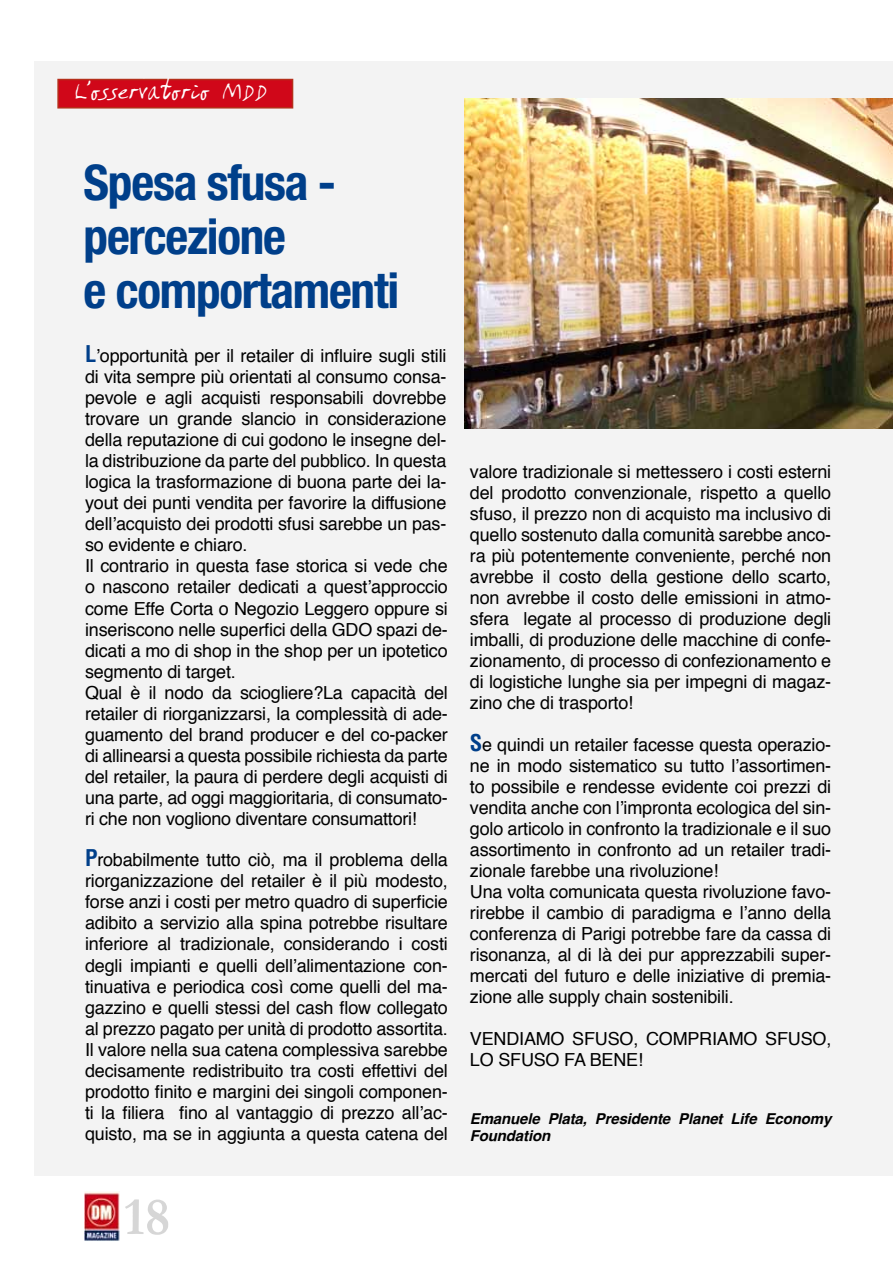
<style>
.page{position:relative;width:893px;height:1263px;background:#fff}
.page>*{position:absolute;margin:0;border:0;box-sizing:border-box;transform-origin:0 0}
.t1{font:700 54px "Garamond";color:#d6d6d6}
.t2{font:700 condensed 49.35px/54.3px "Helvetica Neue";letter-spacing:-.025em;color:#003f8a}
.t3{font:26.25px "Amano";color:#fff}
.t4{font:18px/21px "Helvetica";letter-spacing:-.01em;color:#000}
.t5{font:italic 700 15px/16.5px "Helvetica";letter-spacing:-.01em;color:#000}
.s1{font-weight:700;font-stretch:condensed;font-size:22.5px;color:#003f8a}
</style>
<div class="page">
<img style="left:85px;top:1191px;width:34px;height:50px">
<div style="left:34px;top:62px;width:859px;height:1114px;background:#f3f3f3"></div>
<div style="left:58px;top:80px;width:235px;height:28px;background:#d00719"></div>
<div style="left:57px;top:79px;width:236px;height:30px;border:2px solid #b52f1b"></div>
<img style="left:465px;top:99px;width:428px;height:329px">
<h3 class="t3" style="left:74px;top:75px;width:83px">mercati</h3>
<h3 class="t3" style="left:74px;top:75px;width:193px">L’osservatorio MDD</h3>
<h2 class="t2" style="left:84px;top:155px;width:317px">Spesa sfusa - percezione<br>e comportamenti</h2>
<p class="t4" style="left:85px;top:346px;width:364px"><span class="s1">L</span>’opportunità per il retailer di influire sugli stili di vita sempre più orientati al consumo consa&shy;pevole e agli acquisti responsabili dovrebbe trovare un grande slancio in considerazione della reputazione di cui godono le insegne del&shy;la distribuzione da parte del pubblico. In questa logica la trasformazione di buona parte dei la&shy;yout dei punti vendita per favorire la diffusione dell’acquisto dei prodotti sfusi sarebbe un pas&shy;so evidente e chiaro.<br>Il contrario in questa fase storica si vede che o nascono retailer dedicati a quest’approccio come Effe Corta o Negozio Leggero oppure si inseriscono nelle superfici della GDO spazi de&shy;dicati a mo di shop in the shop per un ipotetico segmento di target.<br>Qual è il nodo da sciogliere?La capacità del retailer di riorganizzarsi, la complessità di ade&shy;guamento del brand producer e del co-packer di allinearsi a questa possibile richiesta da parte del retailer, la paura di perdere degli acquisti di una parte, ad oggi maggioritaria, di consumato&shy;ri che non vogliono diventare consumattori!</p>
<p class="t4" style="left:85px;top:850px;width:364px;text-align:justify"><span class="s1">P</span>robabilmente tutto ciò, ma il problema della riorganizzazione del retailer è il più modesto, forse anzi i costi per metro quadro di superficie adibito a servizio alla spina potrebbe risultare inferiore al tradizionale, considerando i costi degli impianti e quelli dell’alimentazione con&shy;tinuativa e periodica così come quelli del ma&shy;gazzino e quelli stessi del cash flow collegato al prezzo pagato per unità di prodotto assortita.<br>Il valore nella sua catena complessiva sarebbe decisamente redistribuito tra costi effettivi del prodotto finito e margini dei singoli componen&shy;ti la filiera fino al vantaggio di prezzo all’ac&shy;quisto, ma se in aggiunta a questa catena del</p>
<p class="t4" style="left:470px;top:461px;width:363px;text-align:justify">valore tradizionale si mettessero i costi esterni del prodotto convenzionale, rispetto a quello sfuso, il prezzo non di acquisto ma inclusivo di quello sostenuto dalla comunità sarebbe anco&shy;ra più potentemente conveniente, perché non avrebbe il costo della gestione dello scarto, non avrebbe il costo delle emissioni in atmo&shy;sfera legate al processo di produzione degli imballi, di produzione delle macchine di confe&shy;zionamento, di processo di confezionamento e di logistiche lunghe sia per impegni di magaz&shy;zino che di trasporto!</p>
<p class="t4" style="left:470px;top:734px;width:363px"><span class="s1">S</span>e quindi un retailer facesse questa operazio&shy;ne in modo sistematico su tutto l’assortimen&shy;to possibile e rendesse evidente coi prezzi di vendita anche con l’impronta ecologica del sin&shy;golo articolo in confronto la tradizionale e il suo assortimento in confronto ad un retailer tradi&shy;zionale farebbe una rivoluzione!<br>Una volta comunicata questa rivoluzione favo&shy;rirebbe il cambio di paradigma e l’anno della conferenza di Parigi potrebbe fare da cassa di risonanza, al di là dei pur apprezzabili super&shy;mercati del futuro e delle iniziative di premia&shy;zione alle supply chain sostenibili.</p>
<p class="t4" style="left:470px;top:1028px;width:363px">VENDIAMO SFUSO, COMPRIAMO SFUSO,<br>LO SFUSO FA BENE!</p>
<p class="t5" style="left:470px;top:1111px;width:363px">Emanuele Plata, Presidente Planet Life Economy<br>Foundation</p>
<h1 class="t1" style="left:124px;top:1185px;width:48px">18</h1>
</div>
